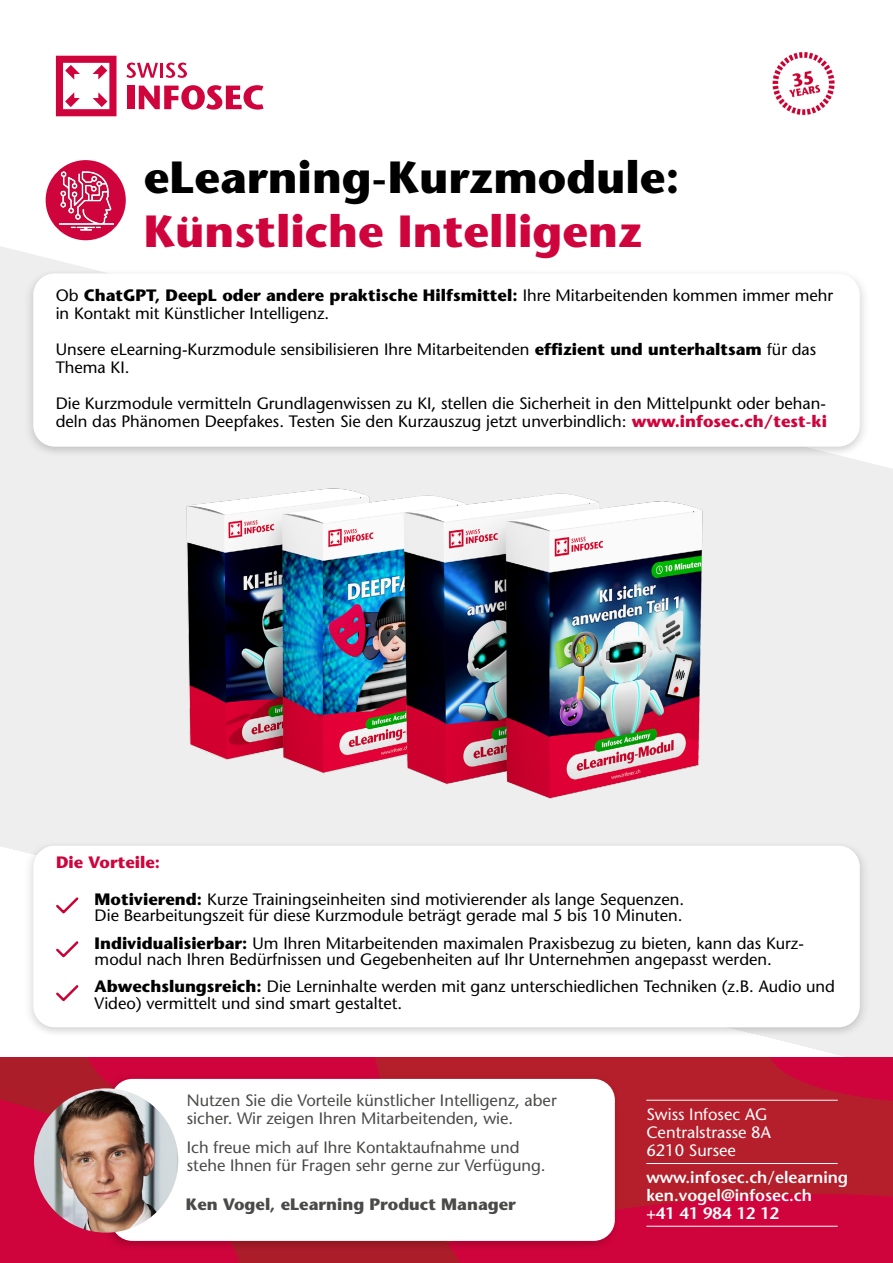
<style>
.page{position:relative;width:893px;height:1263px;background:#fff}
.page>*{position:absolute;margin:0;border:0;box-sizing:border-box;transform-origin:0 0}
.t1{font:700 45px "Stone Sans Std";color:#000}
.t2{font:700 45px "Stone Sans Std";color:#d0043c}
.t3{font:500 16.5px/16.5px "Stone Sans Std";color:#020203}
.t4{font:500 16.5px/18px "Stone Sans Std";color:#000}
.t5{font:500 16.5px/18px "Stone Sans Std";color:#4a4a49}
.t6{font:600 16.5px/18px "Stone Sans Std";color:#fff}
.t7{font:500 16.5px/18px "Stone Sans Std";color:#fff}
.t8{font:700 16.5px "Stone Sans Std";color:#4a4a49}
.t9{font:700 16.5px "Stone Sans Std";color:#d0043c}
.s1{font-weight:700}
.s2{font-weight:700;color:#d0043c}
</style>
<div class="page">
<svg style="left:56px;top:56px;width:61px;height:60px"></svg>
<div style="left:127px;top:86px;width:7px;height:23px;background:#d0043c"></div>
<svg style="left:139px;top:85px;width:125px;height:25px"></svg>
<svg style="left:126px;top:63px;width:32px;height:15px"></svg>
<hr style="left:160px;top:63px;width:3px;height:15px;background:#d0043c">
<svg style="left:166px;top:63px;width:21px;height:15px"></svg>
<svg style="left:460px;top:1057px;width:433px;height:205px;background:#bc1630"></svg>
<svg style="left:0;top:1057px;width:460px;height:206px;background:#c30c35"></svg>
<div style="left:656px;top:1124px;width:194px;height:104px;background:#b41f2b"></div>
<hr style="left:646px;top:1100px;width:192px;height:1px;background:#fff">
<div style="left:656px;top:1187px;width:194px;height:76px;background:#000;opacity:.75"></div>
<hr style="left:646px;top:1163px;width:192px;height:1px;background:#fff">
<div style="left:656px;top:1250px;width:194px;height:13px;background:#d0043c"></div>
<hr style="left:646px;top:1226px;width:192px;height:1px;background:#fff">
<img style="left:772px;top:52px;width:63px;height:64px">
<div style="left:100px;top:1074px;width:520px;height:178px;background:#000;opacity:.21"></div>
<div style="left:111px;top:1079px;width:504px;height:162px;background:#fff;border-radius:21px"></div>
<div style="left:22px;top:268px;width:843px;height:190px;background:#000;opacity:.1"></div>
<div style="left:33px;top:274px;width:827px;height:172px;background:#fff;border-radius:21px"></div>
<div style="left:22px;top:840px;width:843px;height:198px;background:#000;opacity:.1"></div>
<div style="left:33px;top:846px;width:827px;height:181px;background:#fff;border-radius:21px"></div>
<svg style="left:56px;top:897px;width:22px;height:16px"></svg>
<div style="left:46px;top:160px;width:80px;height:80px;background:#d0043c;border-radius:50%"></div>
<img style="left:34px;top:1088px;width:144px;height:145px;border-radius:72px">
<img style="left:60px;top:167px;width:53px;height:66px">
<svg style="left:56px;top:941px;width:22px;height:16px"></svg>
<svg style="left:56px;top:985px;width:22px;height:16px"></svg>
<img style="left:174px;top:463px;width:541px;height:365px">
<h1 class="t1" style="left:144px;top:151px;width:537px">eLearning-Kurzmodule:</h1>
<h1 class="t2" style="left:144px;top:205px;width:500px">Künstliche Intelligenz</h1>
<p class="t4" style="left:56px;top:287px;width:779px">Ob <span class="s1">ChatGPT, DeepL oder andere praktische Hilfsmittel:</span> Ihre Mitarbeitenden kommen immer mehr in Kontakt mit Künstlicher Intelligenz.</p>
<p class="t4" style="left:56px;top:341px;width:762px">Unsere eLearning-Kurzmodule sensibilisieren Ihre Mitarbeitenden <span class="s1">effizient und unterhaltsam</span> für das<br>Thema KI.</p>
<p class="t4" style="left:56px;top:395px;width:773px">Die Kurzmodule vermitteln Grundlagenwissen zu KI, stellen die Sicherheit in den Mittelpunkt oder behan&shy;deln das Phänomen Deepfakes. Testen Sie den Kurzauszug jetzt unverbindlich: <span class="s2">www.infosec.ch/test-ki</span></p>
<p class="t9" style="left:56px;top:853px;width:105px">Die Vorteile:</p>
<p class="t3" style="left:95px;top:891px;width:591px"><span class="s1">Motivierend:</span> Kurze Trainingseinheiten sind motivierender als lange Sequenzen.<br>Die Bearbeitungszeit für diese Kurzmodule beträgt gerade mal 5 bis 10 Minuten.</p>
<p class="t3" style="left:95px;top:935px;width:711px"><span class="s1">Individualisierbar:</span> Um Ihren Mitarbeitenden maximalen Praxisbezug zu bieten, kann das Kurz&shy;modul nach Ihren Bedürfnissen und Gegebenheiten auf Ihr Unternehmen angepasst werden.</p>
<p class="t3" style="left:95px;top:978px;width:742px"><span class="s1">Abwechslungsreich:</span> Die Lerninhalte werden mit ganz unterschiedlichen Techniken (z.B. Audio und<br>Video) vermittelt und sind smart gestaltet.</p>
<p class="t5" style="left:187px;top:1091px;width:371px">Nutzen Sie die Vorteile künstlicher Intelligenz, aber sicher. Wir zeigen Ihren Mitarbeitenden, wie.</p>
<p class="t5" style="left:187px;top:1138px;width:360px">Ich freue mich auf Ihre Kontaktaufnahme und stehe Ihnen für Fragen sehr gerne zur Verfügung.</p>
<p class="t8" style="left:186px;top:1195px;width:332px">Ken Vogel, eLearning Product Manager</p>
<p class="t7" style="left:646px;top:1106px;width:126px">Swiss Infosec AG<br>Centralstrasse 8A<br>6210 Sursee</p>
<p class="t6" style="left:646px;top:1169px;width:203px">www.infosec.ch/elearning ken.vogel@infosec.ch<br>+41 41 984 12 12</p>
</div>
